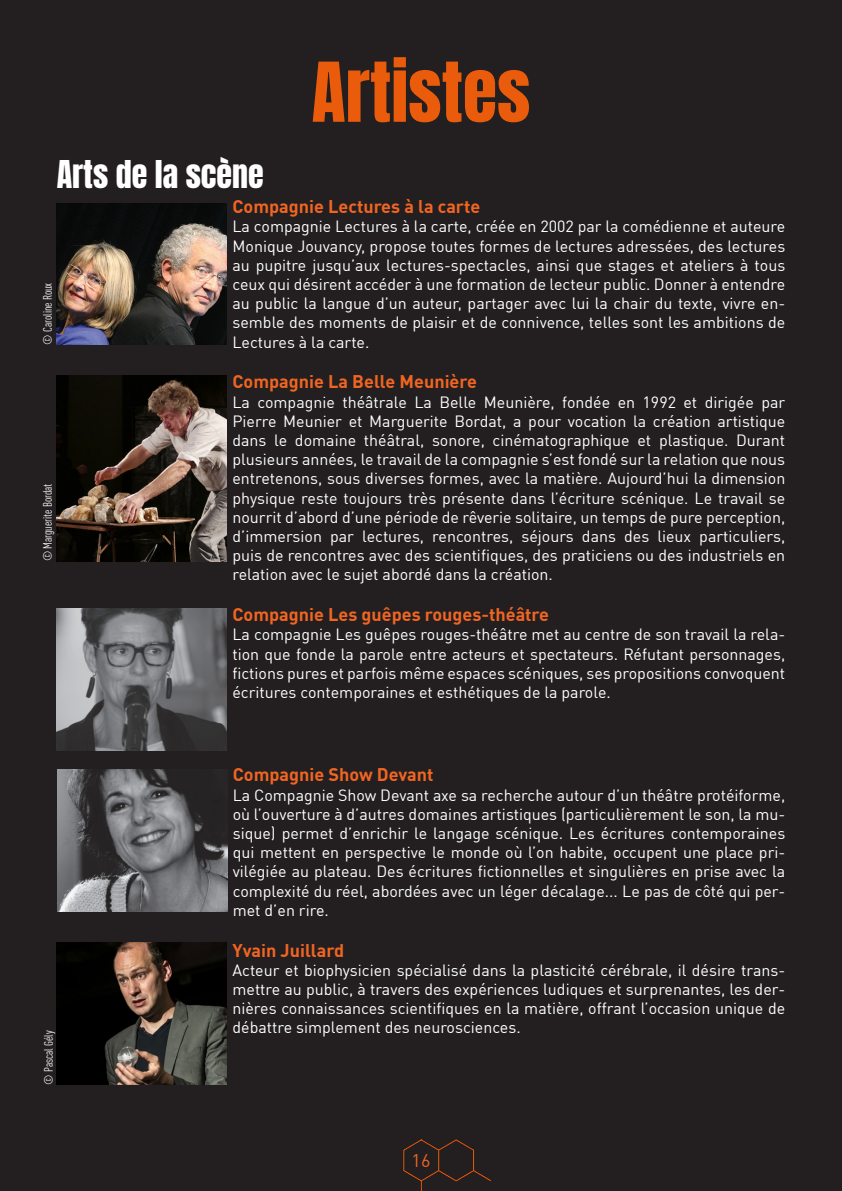
<style>
.page{position:relative;width:842px;height:1191px;background:#231f20}
.page>*{position:absolute;margin:0;border:0;box-sizing:border-box;transform-origin:0 0}
.t1{font:70px "Anton";color:#ea5b0c}
.t2{font:32px "Anton";color:#fff}
.t3{font:700 18px "DIN Offc";color:#f16522}
.t4{font:18px "DIN Offc";color:#f16522}
.t5{font:16px/19.2px "DIN Offc";color:#fff;text-align:justify}
.t6{font:condensed 12px "DIN Offc";color:#fff}
</style>
<div class="page">
<img style="left:57px;top:203px;width:170px;height:141px">
<img style="left:58px;top:769px;width:169px;height:142px">
<img style="left:57px;top:609px;width:170px;height:141px">
<img style="left:57px;top:375px;width:170px;height:186px">
<img style="left:403px;top:1139px;width:89px;height:52px">
<img style="left:57px;top:942px;width:170px;height:142px">
<p class="t1" style="left:312px;top:57px;width:220px">Artistes</p>
<p class="t2" style="left:57px;top:158px;width:209px">Arts de la scène</p>
<p class="t3" style="left:232px;top:195px;width:249px">Compagnie Lectures à la carte</p>
<p class="t5" style="left:232px;top:217px;width:554px">La compagnie Lectures à la carte, créée en 2002 par la comédienne et auteure Monique Jouvancy, propose toutes formes de lectures adressées, des lectures au pupitre jusqu’aux lectures-spectacles, ainsi que stages et ateliers à tous ceux qui désirent accéder à une formation de lecteur public. Donner à entendre au public la langue d’un auteur, partager avec lui la chair du texte, vivre en&shy;semble des moments de plaisir et de connivence, telles sont les ambitions de Lectures à la carte.</p>
<p class="t3" style="left:232px;top:370px;width:246px">Compagnie La Belle Meunière</p>
<p class="t5" style="left:232px;top:392px;width:554px">La compagnie théâtrale La Belle Meunière, fondée en 1992 et dirigée par Pierre Meunier et Marguerite Bordat, a pour vocation la création artistique dans le domaine théâtral, sonore, cinématographique et plastique. Durant plusieurs années, le travail de la compagnie s’est fondé sur la relation que nous entretenons, sous diverses formes, avec la matière. Aujourd’hui la dimension physique reste toujours très présente dans l’écriture scénique. Le travail se nourrit d’abord d’une période de rêverie solitaire, un temps de pure perception, d’immersion par lectures, rencontres, séjours dans des lieux particuliers, puis de rencontres avec des scientifiques, des praticiens ou des industriels en relation avec le sujet abordé dans la création.</p>
<p class="t3" style="left:232px;top:603px;width:318px">Compagnie Les guêpes rouges-théâtre</p>
<p class="t5" style="left:232px;top:625px;width:554px">La compagnie Les guêpes rouges-théâtre met au centre de son travail la rela&shy;tion que fonde la parole entre acteurs et spectateurs. Réfutant personnages, fictions pures et parfois même espaces scéniques, ses propositions convoquent écritures contemporaines et esthétiques de la parole.</p>
<p class="t6" style="left:41px;top:345px;width:64px;rotate:-90deg">© Caroline Roux</p>
<p class="t6" style="left:41px;top:561px;width:79px;rotate:-90deg">© Marguerite Bordat</p>
<p class="t6" style="left:42px;top:1084px;width:56px;rotate:-90deg">© Pascal Gély</p>
<p class="t3" style="left:233px;top:763px;width:202px">Compagnie Show Devant</p>
<p class="t5" style="left:233px;top:785px;width:554px">La Compagnie Show Devant axe sa recherche autour d’un théâtre protéiforme, où l’ouverture à d’autres domaines artistiques (particulièrement le son, la mu&shy;sique) permet d’enrichir le langage scénique. Les écritures contemporaines qui mettent en perspective le monde où l’on habite, occupent une place pri&shy;vilégiée au plateau. Des écritures fictionnelles et singulières en prise avec la complexité du réel, abordées avec un léger décalage... Le pas de côté qui per&shy;met d’en rire.</p>
<p class="t3" style="left:232px;top:938px;width:113px">Yvain Juillard</p>
<p class="t5" style="left:232px;top:960px;width:554px">Acteur et biophysicien spécialisé dans la plasticité cérébrale, il désire trans&shy;mettre au public, à travers des expériences ludiques et surprenantes, les der&shy;nières connaissances scientifiques en la matière, offrant l’occasion unique de débattre simplement des neurosciences.</p>
<p class="t4" style="left:412px;top:1149px;width:20px">16</p>
</div>
